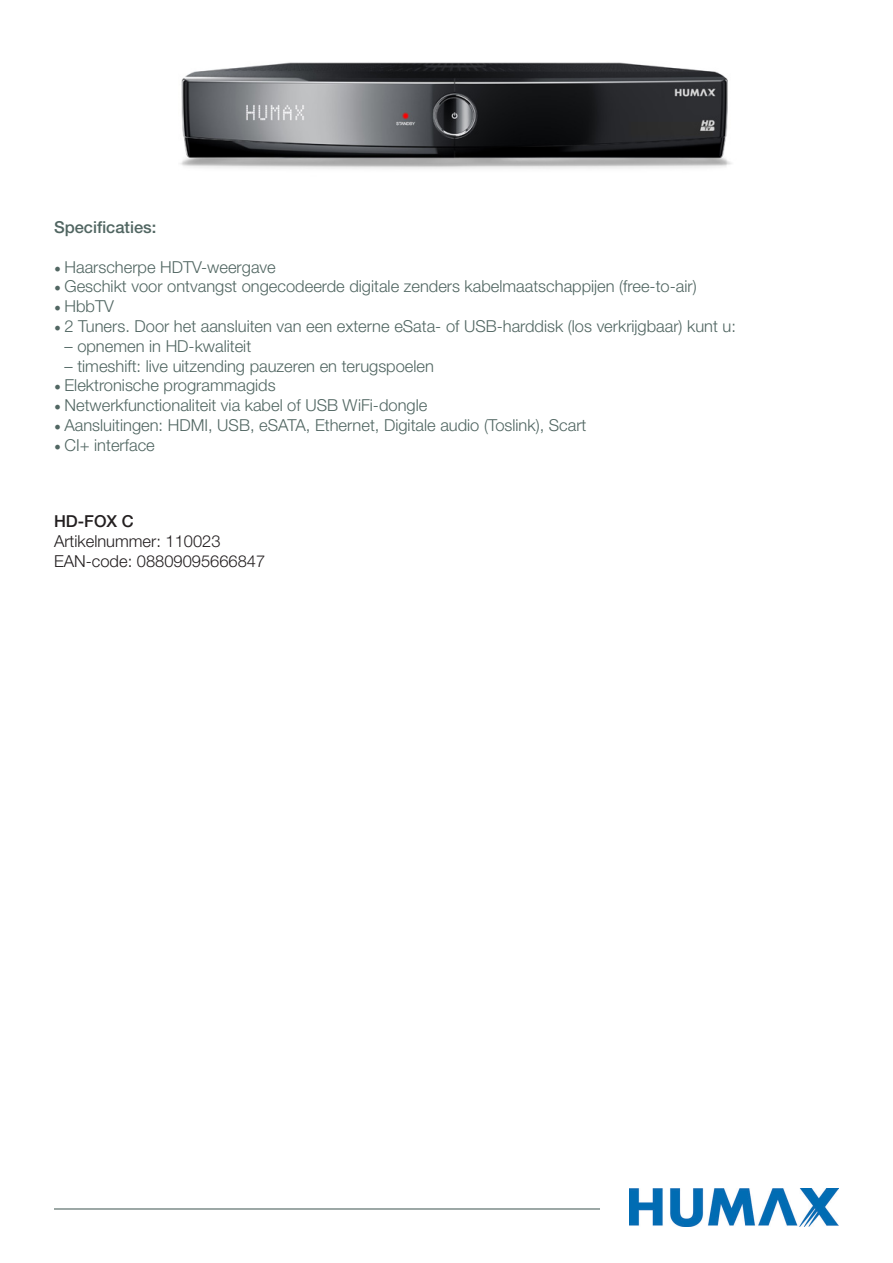
<style>
.page{position:relative;width:893px;height:1263px;background:#fff}
.page>*{position:absolute;margin:0;border:0;box-sizing:border-box;transform-origin:0 0}
.t1{font:300 16.5px "Helvetica Neue LT Std";color:#516662}
.t2{font:300 16.5px "Helvetica Neue LT Std";color:#231f20}
.t3{font:500 16.5px "Helvetica Neue LT Std";color:#516662}
.t4{font:500 16.5px "Helvetica Neue LT Std";color:#231f20}
.s1{font-family:"Minion Pro";font-weight:400;font-size:18px}
</style>
<div class="page">
<img style="left:630px;top:1188px;width:209px;height:38px">
<hr style="left:54px;top:1208px;width:546px;height:1px;background:#516662">
<img style="left:180px;top:62px;width:552px;height:107px">
<p class="t3" style="left:54px;top:217px;width:104px">Specificaties:</p>
<p class="t1" style="left:54px;top:257px;width:223px"><span class="s1">•</span> Haarscherpe HDTV-weergave</p>
<p class="t1" style="left:54px;top:276px;width:644px"><span class="s1">•</span> Geschikt voor ontvangst ongecodeerde digitale zenders kabelmaatschappijen (free-to-air)</p>
<p class="t1" style="left:54px;top:296px;width:62px"><span class="s1">•</span> HbbTV</p>
<p class="t1" style="left:54px;top:316px;width:684px"><span class="s1">•</span> 2 Tuners. Door het aansluiten van een externe eSata- of USB-harddisk (los verkrijgbaar) kunt u:</p>
<p class="t1" style="left:64px;top:336px;width:188px">– opnemen in HD-kwaliteit</p>
<p class="t1" style="left:64px;top:356px;width:371px">– timeshift: live uitzending pauzeren en terugspoelen</p>
<p class="t1" style="left:54px;top:375px;width:223px"><span class="s1">•</span> Elektronische programmagids</p>
<p class="t1" style="left:54px;top:395px;width:375px"><span class="s1">•</span> Netwerkfunctionaliteit via kabel of USB WiFi-dongle</p>
<p class="t1" style="left:54px;top:415px;width:534px"><span class="s1">•</span> Aansluitingen: HDMI, USB, eSATA, Ethernet, Digitale audio (Toslink), Scart</p>
<p class="t1" style="left:54px;top:435px;width:102px"><span class="s1">•</span> CI+ interface</p>
<p class="t4" style="left:54px;top:511px;width:81px">HD-FOX C</p>
<p class="t2" style="left:54px;top:531px;width:168px">Artikelnummer: 110023</p>
<p class="t2" style="left:54px;top:551px;width:213px">EAN-code: 08809095666847</p>
</div>
